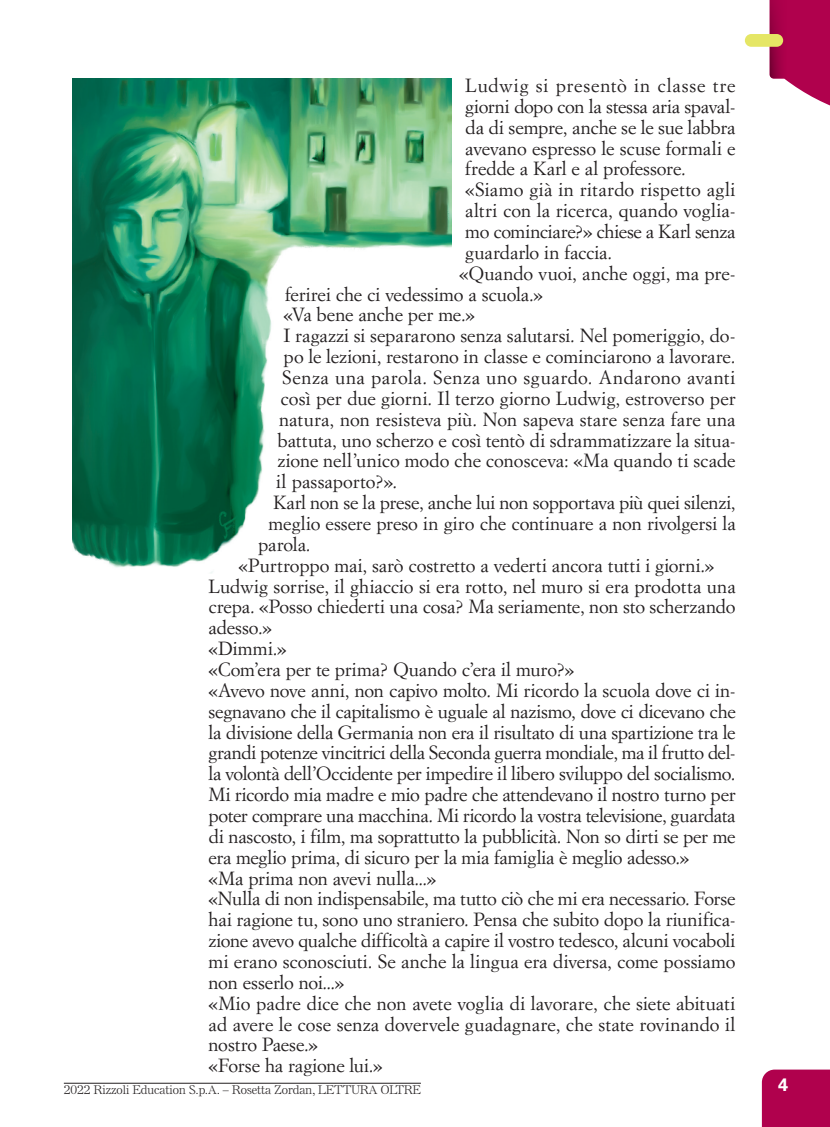
<style>
.page{position:relative;width:830px;height:1127px;background:#fff}
.page>*{position:absolute;margin:0;border:0;box-sizing:border-box;transform-origin:0 0}
.t1{font:18.75px "Simoncini Garamond Std";letter-spacing:-.005em;color:#231f20}
.t2{font:18.75px "Simoncini Garamond Std";letter-spacing:-.025em;color:#231f20}
.t3{font:18.75px "Simoncini Garamond Std";letter-spacing:.03em;color:#231f20}
.t4{font:18.75px "Simoncini Garamond Std";letter-spacing:.02em;color:#231f20}
.t5{font:18.75px "Simoncini Garamond Std";letter-spacing:.04em;color:#231f20}
.t6{font:700 18px "Univers LT Std";color:#fff}
.t7{font:300 12px "Else NPL Std";color:#231f20}
</style>
<div class="page">
<svg style="left:769px;top:0;width:60px;height:105px;background:#b92967"></svg>
<div style="left:744px;top:34px;width:38px;height:13px;background:#e5e665;border-radius:6px"></div>
<div style="left:761px;top:1069px;width:68px;height:58px;background:#b0014d"></div>
<img style="left:72px;top:79px;width:379px;height:494px">
<hr style="left:64px;top:1083px;width:356px;height:1px;background:#231f20">
<p class="t5" style="left:465px;top:74px;width:271px">Ludwig si presentò in classe tre</p>
<p class="t1" style="left:465px;top:95px;width:271px">giorni dopo con la stessa aria spaval-</p>
<p class="t1" style="left:465px;top:116px;width:271px">da di sempre, anche se le sue labbra</p>
<p class="t1" style="left:465px;top:137px;width:271px">avevano espresso le scuse formali e</p>
<p class="t1" style="left:465px;top:157px;width:222px">fredde a Karl e al professore.</p>
<p class="t4" style="left:465px;top:178px;width:271px">«Siamo già in ritardo rispetto agli</p>
<p class="t1" style="left:465px;top:199px;width:271px">altri con la ricerca, quando voglia-</p>
<p class="t1" style="left:465px;top:220px;width:271px">mo cominciare?» chiese a Karl senza</p>
<p class="t1" style="left:465px;top:241px;width:148px">guardarlo in faccia.</p>
<p class="t1" style="left:459px;top:262px;width:277px">«Quando vuoi, anche oggi, ma pre-</p>
<p class="t1" style="left:285px;top:282px;width:259px">ferirei che ci vedessimo a scuola.»</p>
<p class="t1" style="left:283px;top:303px;width:192px">«Va bene anche per me.»</p>
<p class="t1" style="left:283px;top:324px;width:453px">I ragazzi si separarono senza salutarsi. Nel pomeriggio, do-</p>
<p class="t1" style="left:283px;top:345px;width:453px">po le lezioni, restarono in classe e cominciarono a lavorare.</p>
<p class="t3" style="left:282px;top:366px;width:454px">Senza una parola. Senza uno sguardo. Andarono avanti</p>
<p class="t1" style="left:280px;top:387px;width:456px">così per due giorni. Il terzo giorno Ludwig, estroverso per</p>
<p class="t1" style="left:279px;top:408px;width:458px">natura, non resisteva più. Non sapeva stare senza fare una</p>
<p class="t1" style="left:277px;top:428px;width:459px">battuta, uno scherzo e così tentò di sdrammatizzare la situa-</p>
<p class="t1" style="left:277px;top:449px;width:459px">zione nell’unico modo che conosceva: «Ma quando ti scade</p>
<p class="t1" style="left:276px;top:470px;width:122px">il passaporto?».</p>
<p class="t1" style="left:273px;top:491px;width:463px">Karl non se la prese, anche lui non sopportava più quei silenzi,</p>
<p class="t1" style="left:268px;top:512px;width:468px">meglio essere preso in giro che continuare a non rivolgersi la</p>
<p class="t1" style="left:258px;top:533px;width:54px">parola.</p>
<p class="t1" style="left:238px;top:554px;width:477px">«Purtroppo mai, sarò costretto a vederti ancora tutti i giorni.»</p>
<p class="t1" style="left:208px;top:574px;width:528px">Ludwig sorrise, il ghiaccio si era rotto, nel muro si era prodotta una</p>
<p class="t1" style="left:208px;top:595px;width:528px">crepa. «Posso chiederti una cosa? Ma seriamente, non sto scherzando</p>
<p class="t1" style="left:208px;top:616px;width:65px">adesso.»</p>
<p class="t1" style="left:208px;top:637px;width:79px">«Dimmi.»</p>
<p class="t1" style="left:208px;top:658px;width:367px">«Com’era per te prima? Quando c’era il muro?»</p>
<p class="t1" style="left:208px;top:679px;width:528px">«Avevo nove anni, non capivo molto. Mi ricordo la scuola dove ci in-</p>
<p class="t1" style="left:208px;top:699px;width:528px">segnavano che il capitalismo è uguale al nazismo, dove ci dicevano che</p>
<p class="t1" style="left:208px;top:720px;width:528px">la divisione della Germania non era il risultato di una spartizione tra le</p>
<p class="t1" style="left:208px;top:741px;width:528px">grandi potenze vincitrici della Seconda guerra mondiale, ma il frutto del-</p>
<p class="t1" style="left:208px;top:762px;width:528px">la volontà dell’Occidente per impedire il libero sviluppo del socialismo.</p>
<p class="t1" style="left:208px;top:783px;width:528px">Mi ricordo mia madre e mio padre che attendevano il nostro turno per</p>
<p class="t2" style="left:208px;top:804px;width:528px">poter comprare una macchina. Mi ricordo la vostra televisione, guardata</p>
<p class="t1" style="left:208px;top:825px;width:528px">di nascosto, i film, ma soprattutto la pubblicità. Non so dirti se per me</p>
<p class="t1" style="left:208px;top:845px;width:482px">era meglio prima, di sicuro per la mia famiglia è meglio adesso.»</p>
<p class="t1" style="left:208px;top:866px;width:229px">«Ma prima non avevi nulla...»</p>
<p class="t1" style="left:208px;top:887px;width:528px">«Nulla di non indispensabile, ma tutto ciò che mi era necessario. Forse</p>
<p class="t1" style="left:208px;top:908px;width:528px">hai ragione tu, sono uno straniero. Pensa che subito dopo la riunifica-</p>
<p class="t1" style="left:208px;top:929px;width:528px">zione avevo qualche difficoltà a capire il vostro tedesco, alcuni vocaboli</p>
<p class="t1" style="left:208px;top:950px;width:528px">mi erano sconosciuti. Se anche la lingua era diversa, come possiamo</p>
<p class="t1" style="left:208px;top:971px;width:137px">non esserlo noi...»</p>
<p class="t1" style="left:208px;top:991px;width:528px">«Mio padre dice che non avete voglia di lavorare, che siete abituati</p>
<p class="t1" style="left:208px;top:1012px;width:528px">ad avere le cose senza dovervele guadagnare, che state rovinando il</p>
<p class="t1" style="left:208px;top:1033px;width:111px">nostro Paese.»</p>
<p class="t1" style="left:208px;top:1054px;width:175px">«Forse ha ragione lui.»</p>
<p class="t7" style="left:64px;top:1083px;width:358px">2022 Rizzoli Education S.p.A. – Rosetta Zordan, LETTURA OLTRE</p>
<p class="t6" style="left:777px;top:1074px;width:12px">4</p>
</div>
